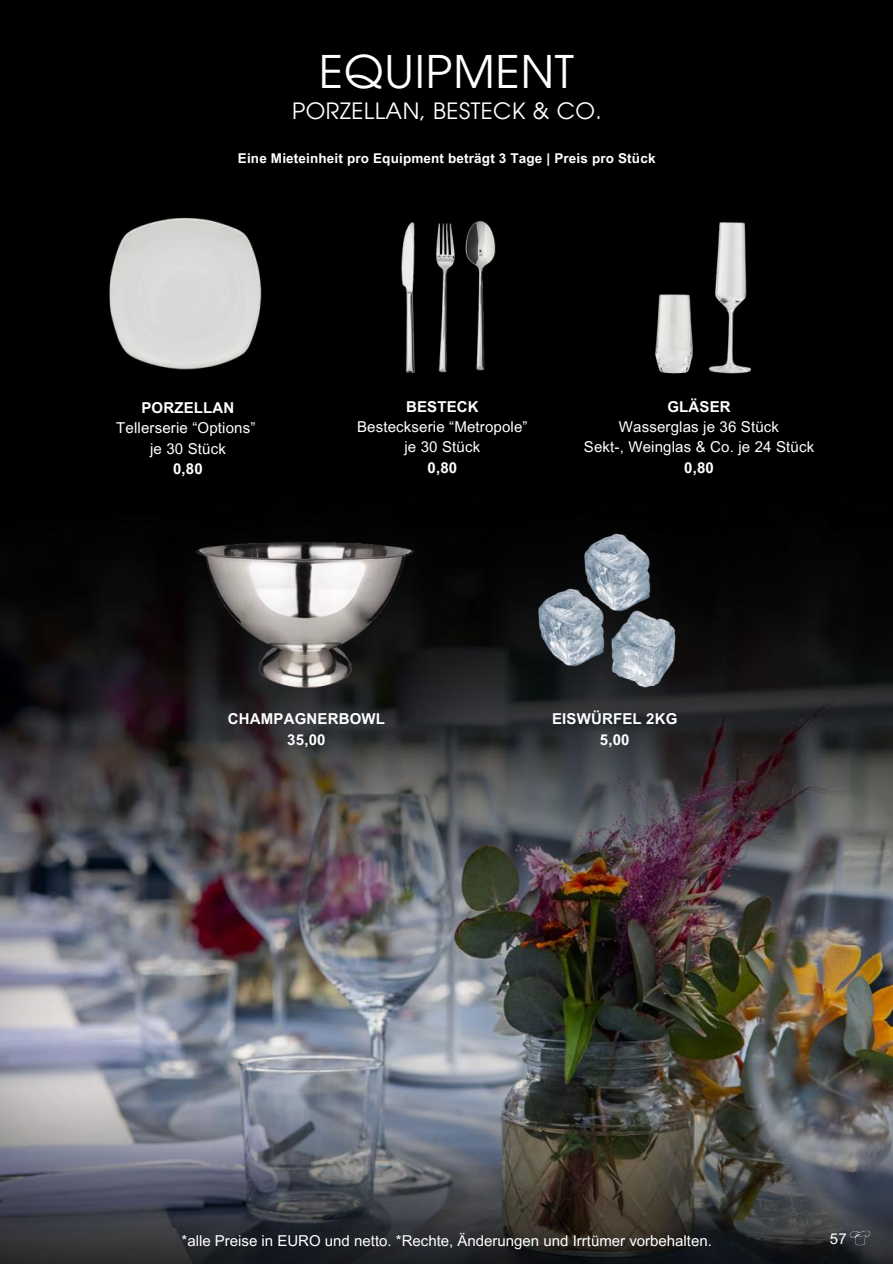
<style>
.page{position:relative;width:893px;height:1264px;background:#fff}
.page>*{position:absolute;margin:0;border:0;box-sizing:border-box;transform-origin:0 0}
.t1{font:45px "ITC Avant Garde Pro";letter-spacing:.02em;color:#fff}
.t2{font:22.5px "ITC Avant Garde Pro";letter-spacing:.02em;color:#fff}
.t3{font:15px/20.2px "Arial MT Pro";letter-spacing:.01em;color:#fff;text-align:center}
.t4{font:700 15px/20.2px "Arial MT Pro";letter-spacing:.01em;color:#fff;text-align:center}
.t5{font:700 13.5px "Arial MT Pro";letter-spacing:.01em;color:#fff}
</style>
<div class="page">
<img style="left:0;top:0;width:892px;height:1263px">
<img style="left:842px;top:1223px;width:35px;height:29px">
<img style="left:534px;top:586px;width:147px;height:102px">
<img style="left:580px;top:530px;width:74px;height:103px">
<img style="left:188px;top:528px;width:236px;height:163px">
<img style="left:105px;top:210px;width:159px;height:164px">
<div style="left:324px;top:210px;width:169px;height:169px;background:#000"></div>
<div style="left:364px;top:216px;width:162px;height:162px;background:#000"></div>
<img style="left:399px;top:214px;width:162px;height:162px">
<img style="left:649px;top:219px;width:113px;height:160px">
<img style="left:649px;top:291px;width:80px;height:83px">
<h1 class="t1" style="left:319px;top:54px;width:256px">EQUIPMENT</h1>
<h2 class="t2" style="left:292px;top:102px;width:311px">PORZELLAN, BESTECK &amp; CO.</h2>
<p class="t5" style="left:238px;top:153px;width:419px">Eine Mieteinheit pro Equipment beträgt 3 Tage | Preis pro Stück</p>
<p class="t4" style="left:141px;top:400px;width:94px">PORZELLAN</p>
<p class="t3" style="left:116px;top:420px;width:141px">Tellerserie “Options” je 30 Stück</p>
<p class="t4" style="left:173px;top:460px;width:31px">0,80</p>
<p class="t4" style="left:406px;top:398px;width:74px">BESTECK</p>
<p class="t3" style="left:357px;top:418px;width:172px">Besteckserie “Metropole” je 30 Stück</p>
<p class="t4" style="left:427px;top:459px;width:31px">0,80</p>
<p class="t4" style="left:667px;top:398px;width:65px">GLÄSER</p>
<p class="t3" style="left:583px;top:418px;width:232px">Wasserglas je 36 Stück<br>Sekt-, Weinglas &amp; Co. je 24 Stück</p>
<p class="t4" style="left:684px;top:459px;width:31px">0,80</p>
<p class="t4" style="left:228px;top:710px;width:159px">CHAMPAGNERBOWL<br>35,00</p>
<p class="t4" style="left:552px;top:710px;width:127px">EISWÜRFEL 2KG<br>5,00</p>
<p class="t3" style="left:181px;top:1231px;width:532px">*alle Preise in EURO und netto. *Rechte, Änderungen und Irrtümer vorbehalten.</p>
<p class="t3" style="left:829px;top:1230px;width:19px">57</p>
</div>
